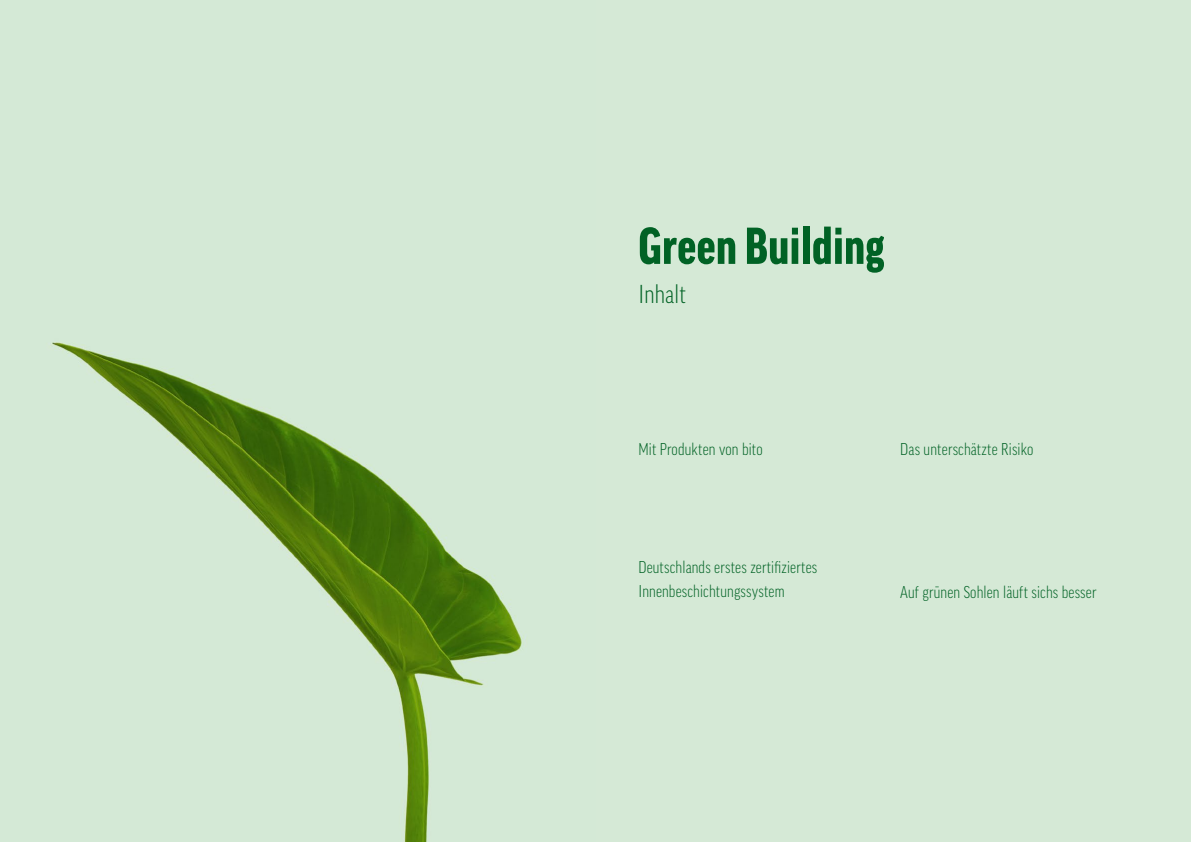
<style>
.page{position:relative;width:1191px;height:842px;background:#fff}
.page>*{position:absolute;margin:0;border:0;box-sizing:border-box;transform-origin:0 0}
.t1{font:900 condensed 50px "Good Pro";letter-spacing:.01em;color:#016225}
.t2{font:300 condensed 25px "Good Pro";letter-spacing:.01em;color:#016225}
.t3{font:300 condensed 16.5px/24px "Good Pro";letter-spacing:.01em;color:#016225}
</style>
<div class="page">
<div style="left:595px;top:0;width:596px;height:842px;background:#d5e9d6"></div>
<img style="left:0;top:0;width:595px;height:842px">
<h1 class="t1" style="left:638px;top:218px;width:247px">Green Building</h1>
<h2 class="t2" style="left:638px;top:280px;width:49px">Inhalt</h2>
<p class="t3" style="left:638px;top:437px;width:126px">Mit Produkten von bito</p>
<p class="t3" style="left:638px;top:555px;width:180px">Deutschlands erstes zertifiziertes<br>Innenbeschichtungssystem</p>
<p class="t3" style="left:900px;top:437px;width:134px">Das unterschätzte Risiko</p>
<p class="t3" style="left:900px;top:580px;width:198px">Auf grünen Sohlen läuft sichs besser</p>
</div>
